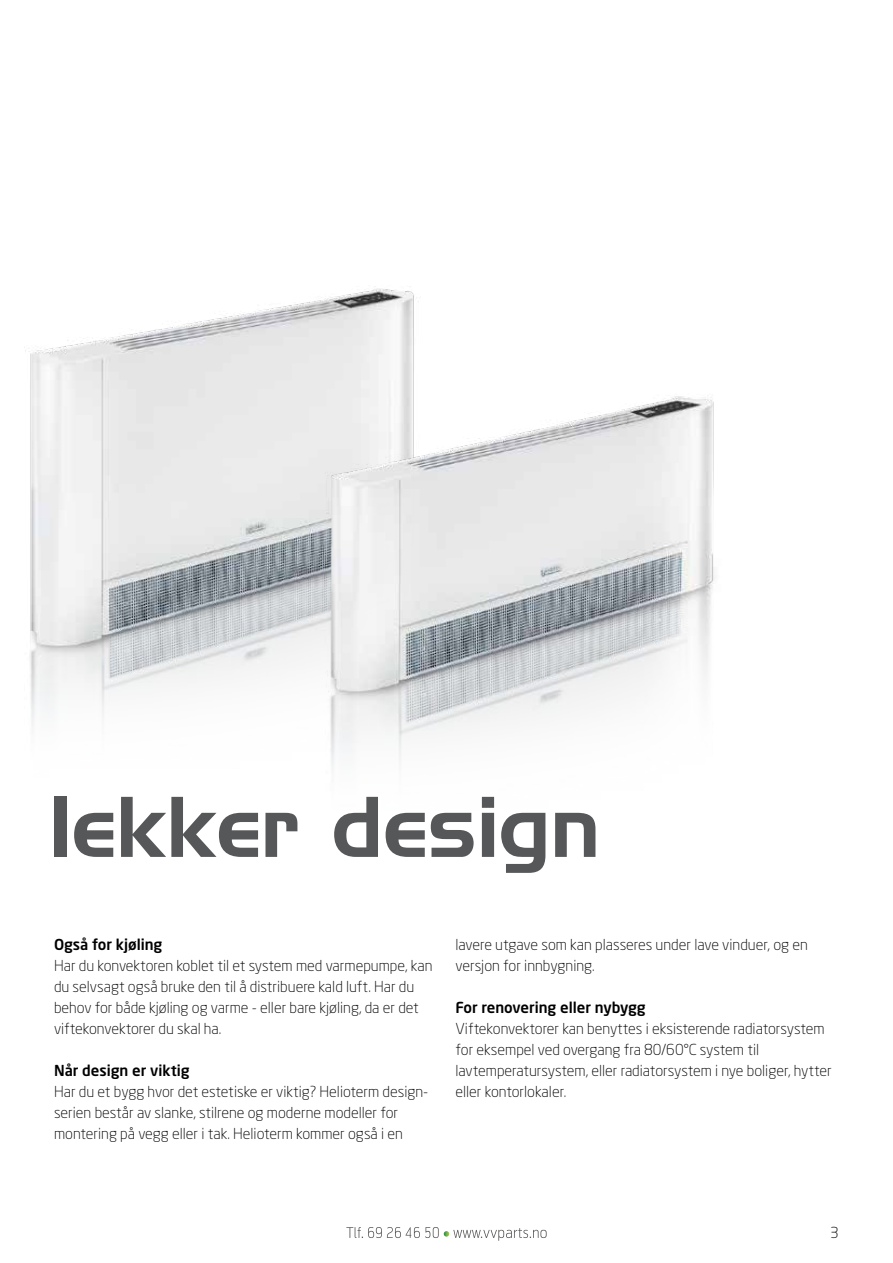
<style>
.page{position:relative;width:893px;height:1263px;background:#fff}
.page>*{position:absolute;margin:0;border:0;box-sizing:border-box;transform-origin:0 0}
.t1{font:83.7px "Handel Gothic BT";color:#565759}
.t2{font:300 15px/21px "Neo Sans Std";color:#000}
.t3{font:500 15px "Neo Sans Std";color:#000}
</style>
<div class="page">
<img style="left:24px;top:286px;width:395px;height:440px">
<img style="left:247px;top:388px;width:467px;height:384px">
<svg style="left:346px;top:1227px;width:201px;height:14px"></svg>
<h1 class="t1" style="left:50px;top:776px;width:552px">lekker design</h1>
<p class="t3" style="left:54px;top:935px;width:110px">Også for kjøling</p>
<p class="t2" style="left:54px;top:955px;width:380px">Har du konvektoren koblet til et system med varmepumpe, kan du selvsagt også bruke den til å distribuere kald luft. Har du behov for både kjøling og varme - eller bare kjøling, da er det viftekonvektorer du skal ha.</p>
<p class="t3" style="left:54px;top:1061px;width:137px">Når design er viktig</p>
<p class="t2" style="left:54px;top:1081px;width:376px">Har du et bygg hvor det estetiske er viktig? Helioterm design&shy;serien består av slanke, stilrene og moderne modeller for montering på vegg eller i tak. Helioterm kommer også i en</p>
<p class="t2" style="left:455px;top:934px;width:354px">lavere utgave som kan plasseres under lave vinduer, og en versjon for innbygning.</p>
<p class="t3" style="left:455px;top:998px;width:192px">For renovering eller nybygg</p>
<p class="t2" style="left:455px;top:1018px;width:378px">Viftekonvektorer kan benyttes i eksisterende radiatorsystem for eksempel ved overgang fra 80/60°C system til lavtemperatursystem, eller radiatorsystem i nye boliger, hytter eller kontorlokaler.</p>
<p class="t2" style="left:830px;top:1221px;width:10px">3</p>
</div>
